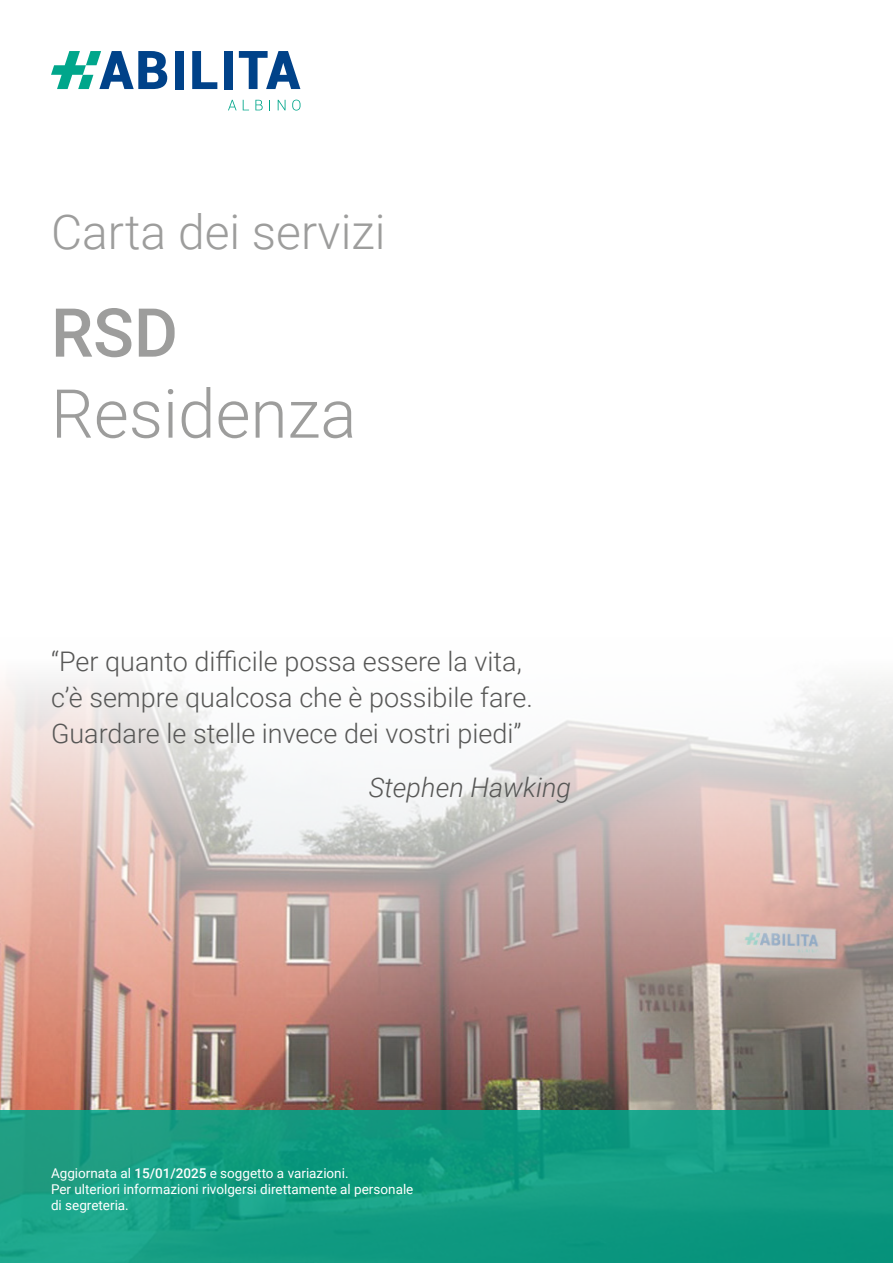
<style>
.page{position:relative;width:893px;height:1263px;background:#fff}
.page>*{position:absolute;margin:0;border:0;box-sizing:border-box;transform-origin:0 0}
.t1{font:300 67.5px "Roboto";color:#9d9d9c}
.t2{font:500 67.5px "Roboto";color:#9d9d9c}
.t3{font:300 48px "Roboto";color:#9d9d9c}
.t4{font:300 27px/36px "Roboto";color:#575756}
.t5{font:italic 300 27px "Roboto";color:#575756}
.t6{font:13.5px/16.2px "Roboto";color:#fff}
.s1{font-weight:500}
</style>
<div class="page">
<img style="left:0;top:679px;width:893px;height:431px">
<div style="left:0;top:1110px;width:893px;height:153px;background:linear-gradient(to right,#1aa085,#0b9880)"></div>
<div style="left:175px;top:51px;width:9px;height:38px;background:#004289"></div>
<svg style="left:192px;top:51px;width:25px;height:38px"></svg>
<div style="left:225px;top:51px;width:8px;height:38px;background:#004289"></div>
<svg style="left:239px;top:51px;width:61px;height:38px"></svg>
<svg style="left:51px;top:51px;width:116px;height:38px"></svg>
<svg style="left:228px;top:100px;width:9px;height:10px"></svg>
<svg style="left:243px;top:100px;width:6px;height:10px"></svg>
<svg style="left:255px;top:100px;width:8px;height:10px"></svg>
<svg style="left:278px;top:100px;width:7px;height:10px"></svg>
<svg style="left:292px;top:100px;width:8px;height:11px"></svg>
<h2 class="t3" style="left:51px;top:198px;width:336px">Carta dei servizi</h2>
<h1 class="t2" style="left:51px;top:285px;width:128px">RSD</h1>
<h1 class="t1" style="left:51px;top:366px;width:307px">Residenza</h1>
<h3 class="t4" style="left:51px;top:642px;width:483px">“Per quanto difficile possa essere la vita, c’è sempre qualcosa che è possibile fare.<br>Guardare le stelle invece dei vostri piedi”</h3>
<h3 class="t5" style="left:369px;top:768px;width:204px">Stephen Hawking</h3>
<p class="t6" style="left:51px;top:1164px;width:364px">Aggiornata al <span class="s1">15/01/2025</span> e soggetto a variazioni.<br>Per ulteriori informazioni rivolgersi direttamente al personale di segreteria.</p>
</div>
